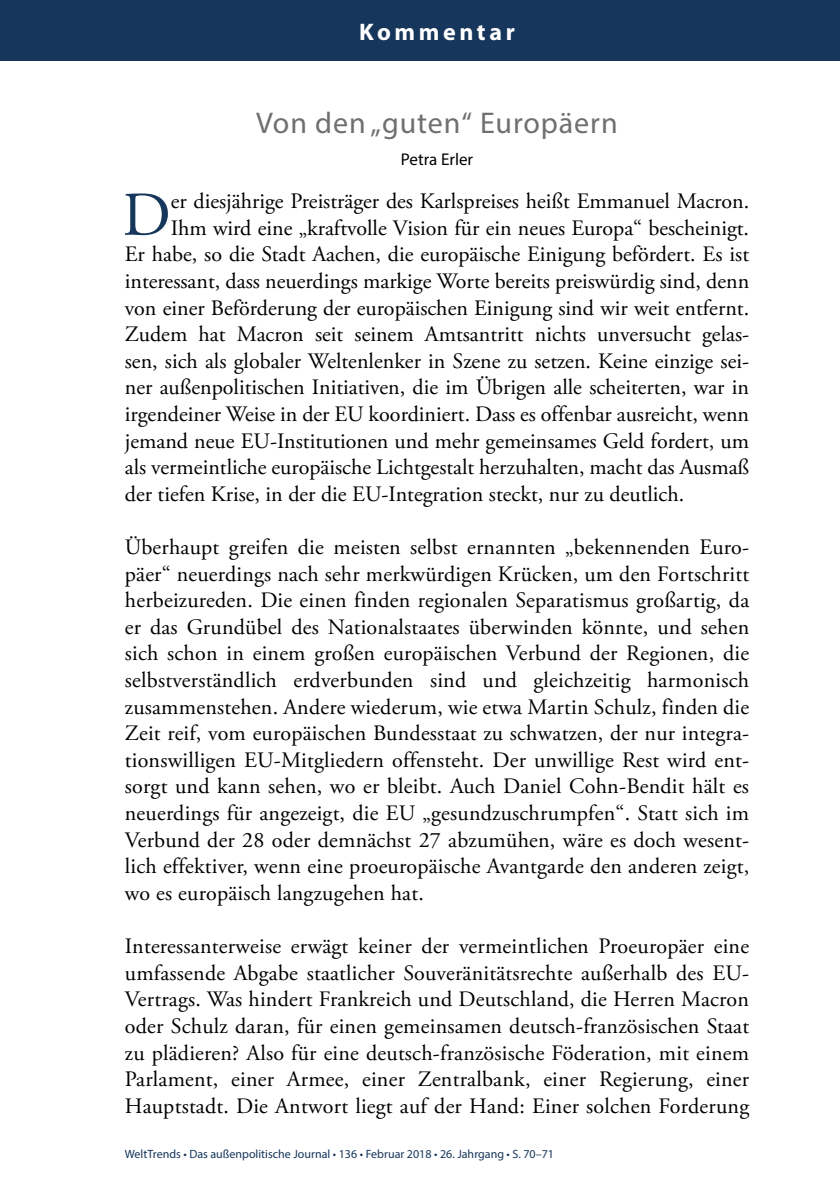
<style>
.page{position:relative;width:840px;height:1191px;background:#fff}
.page>*{position:absolute;margin:0;border:0;box-sizing:border-box;transform-origin:0 0}
.t1{font:62.2px "Adobe Garamond Pro";color:#16365b}
.t2{font:30px "Myriad Pro";letter-spacing:.03em;color:#706f6f}
.t3{font:700 24px "Myriad Pro";letter-spacing:.15em;color:#fff}
.t4{font:22px/26.6px "Adobe Garamond Pro";color:#000;text-align:justify}
.t5{font:17px "Myriad Pro";color:#000}
.t6{font:12px "Myriad Pro";color:#16365b}
</style>
<div class="page">
<div style="left:0;top:0;width:839px;height:61px;background:#16365b"></div>
<p class="t3" style="left:359px;top:16px;width:157px">Kommentar</p>
<h2 class="t2" style="left:256px;top:105px;width:362px">Von den „guten“ Europäern</h2>
<p class="t5" style="left:400px;top:149px;width:74px">Petra Erler</p>
<h1 class="t1" style="left:122px;top:178px;width:50px">D</h1>
<p class="t4" style="left:171px;top:189px;width:579px">er diesjährige Preisträger des Karlspreises heißt Emmanuel Macron.</p>
<p class="t4" style="left:171px;top:215px;width:579px">Ihm wird eine „kraftvolle Vision für ein neues Europa“ bescheinigt.</p>
<p class="t4" style="left:125px;top:242px;width:625px">Er habe, so die Stadt Aachen, die europäische Einigung befördert. Es ist</p>
<p class="t4" style="left:125px;top:268px;width:625px">interessant, dass neuerdings markige Worte bereits preiswürdig sind, denn</p>
<p class="t4" style="left:125px;top:295px;width:625px">von einer Beförderung der europäischen Einigung sind wir weit entfernt.</p>
<p class="t4" style="left:125px;top:322px;width:625px">Zudem hat Macron seit seinem Amtsantritt nichts unversucht gelas-</p>
<p class="t4" style="left:125px;top:348px;width:625px">sen, sich als globaler Weltenlenker in Szene zu setzen. Keine einzige sei-</p>
<p class="t4" style="left:125px;top:375px;width:625px">ner außenpolitischen Initiativen, die im Übrigen alle scheiterten, war in</p>
<p class="t4" style="left:125px;top:401px;width:625px">irgendeiner Weise in der EU koordiniert. Dass es offenbar ausreicht, wenn</p>
<p class="t4" style="left:125px;top:428px;width:625px">jemand neue EU-Institutionen und mehr gemeinsames Geld fordert, um</p>
<p class="t4" style="left:125px;top:454px;width:625px">als vermeintliche europäische Lichtgestalt herzuhalten, macht das Ausmaß</p>
<p class="t4" style="left:125px;top:481px;width:560px">der tiefen Krise, in der die EU-Integration steckt, nur zu deutlich.</p>
<p class="t4" style="left:125px;top:534px;width:625px">Überhaupt greifen die meisten selbst ernannten „bekennenden Euro&shy;päer“ neuerdings nach sehr merkwürdigen Krücken, um den Fortschritt herbeizureden. Die einen finden regionalen Separatismus großartig, da er das Grundübel des Nationalstaates überwinden könnte, und sehen sich schon in einem großen europäischen Verbund der Regionen, die selbstverständlich erdverbunden sind und gleichzeitig harmonisch zusammenstehen. Andere wiederum, wie etwa Martin Schulz, finden die Zeit reif, vom europäischen Bundesstaat zu schwatzen, der nur integra&shy;tionswilligen EU-Mitgliedern offensteht. Der unwillige Rest wird ent&shy;sorgt und kann sehen, wo er bleibt. Auch Daniel Cohn-Bendit hält es neuerdings für angezeigt, die EU „gesundzuschrumpfen“. Statt sich im Verbund der 28 oder demnächst 27 abzumühen, wäre es doch wesent&shy;lich effektiver, wenn eine proeuropäische Avantgarde den anderen zeigt, wo es europäisch langzugehen hat.</p>
<p class="t4" style="left:125px;top:933px;width:625px">Interessanterweise erwägt keiner der vermeintlichen Proeuropäer eine umfassende Abgabe staatlicher Souveränitätsrechte außerhalb des EU-Vertrags. Was hindert Frankreich und Deutschland, die Herren Macron oder Schulz daran, für einen gemeinsamen deutsch-französischen Staat zu plädieren? Also für eine deutsch-französische Föderation, mit einem Parlament, einer Armee, einer Zentralbank, einer Regierung, einer Hauptstadt. Die Antwort liegt auf der Hand: Einer solchen Forderung</p>
<p class="t6" style="left:125px;top:1146px;width:430px">WeltTrends • Das außenpolitische Journal • 136 • Februar 2018 • 26. Jahrgang • S. 70–71</p>
</div>
